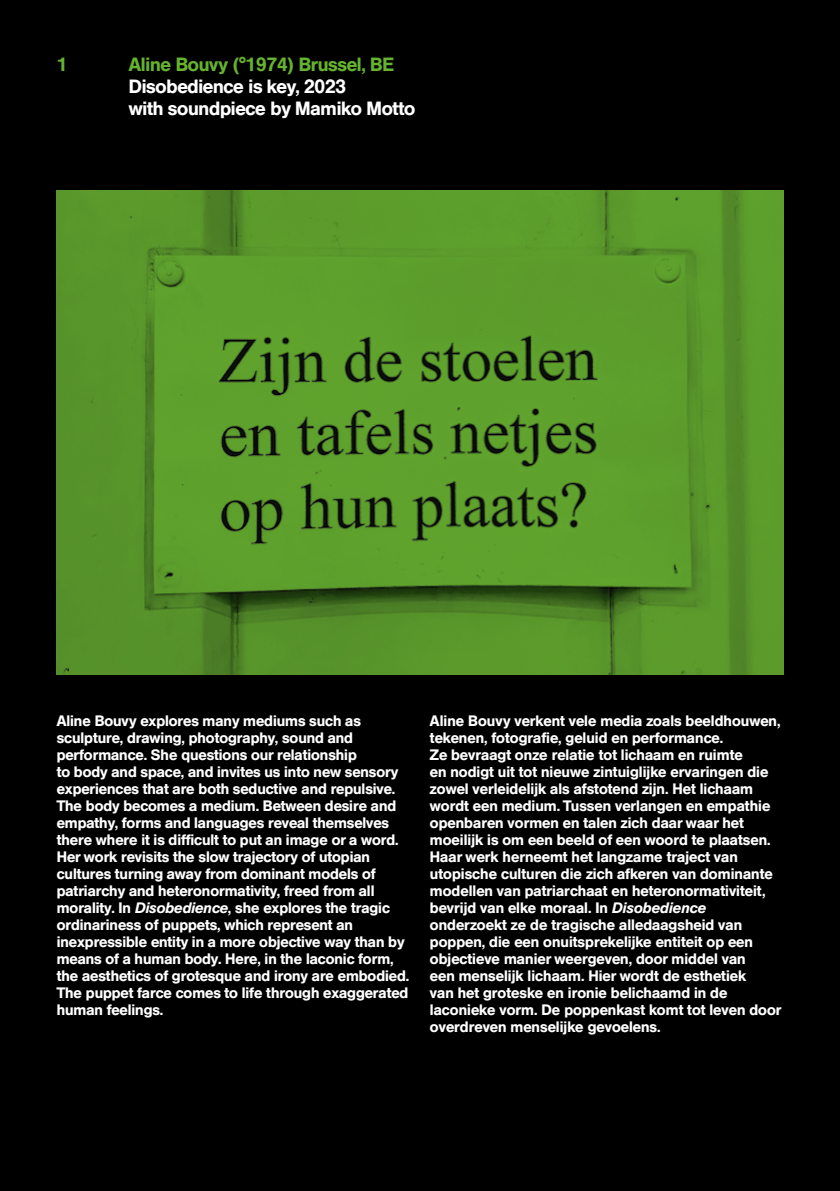
<style>
.page{position:relative;width:840px;height:1191px;background:#fff}
.page>*{position:absolute;margin:0;border:0;box-sizing:border-box;transform-origin:0 0}
.t1{font:500 19px/22px "Berthold Standard BQ";letter-spacing:-.01em;color:#fff}
.t2{font:500 19px "Berthold Standard BQ";letter-spacing:-.01em;color:#65b32e}
.t3{font:500 15px/17px "Berthold Standard BQ";letter-spacing:.005em;color:#fff}
.s1{font-style:italic}
</style>
<div class="page">
<div style="left:0;top:0;width:839px;height:1191px;background:#000"></div>
<img style="left:57px;top:191px;width:725px;height:484px">
<p class="t2" style="left:57px;top:53px;width:12px">1</p>
<p class="t2" style="left:129px;top:53px;width:266px">Aline Bouvy (°1974) Brussel, BE</p>
<p class="t1" style="left:129px;top:75px;width:288px">Disobedience is key, 2023<br>with soundpiece by Mamiko Motto</p>
<p class="t3" style="left:57px;top:712px;width:354px">Aline Bouvy explores many mediums such as sculpture, drawing, photography, sound and performance. She questions our relationship<br>to body and space, and invites us into new sensory experiences that are both seductive and repulsive.<br>The body becomes a medium. Between desire and empathy, forms and languages reveal themselves there where it is difficult to put an image or a word.<br>Her work revisits the slow trajectory of utopian cultures turning away from dominant models of patriarchy and heteronormativity, freed from all morality. In <span class="s1">Disobedience</span>, she explores the tragic ordinariness of puppets, which represent an inexpressible entity in a more objective way than by means of a human body. Here, in the laconic form, the aesthetics of grotesque and irony are embodied.<br>The puppet farce comes to life through exaggerated human feelings.</p>
<p class="t3" style="left:429px;top:712px;width:353px">Aline Bouvy verkent vele media zoals beeldhouwen, tekenen, fotografie, geluid en performance.<br>Ze bevraagt onze relatie tot lichaam en ruimte<br>en nodigt uit tot nieuwe zintuiglijke ervaringen die zowel verleidelijk als afstotend zijn. Het lichaam wordt een medium. Tussen verlangen en empathie openbaren vormen en talen zich daar waar het moeilijk is om een beeld of een woord te plaatsen.<br>Haar werk herneemt het langzame traject van utopische culturen die zich afkeren van dominante modellen van patriarchaat en heteronormativiteit, bevrijd van elke moraal. In <span class="s1">Disobedience </span>onderzoekt ze de tragische alledaagsheid van poppen, die een onuitsprekelijke entiteit op een objectieve manier weergeven, door middel van<br>een menselijk lichaam. Hier wordt de esthetiek<br>van het groteske en ironie belichaamd in de laconieke vorm. De poppenkast komt tot leven door overdreven menselijke gevoelens.</p>
</div>
